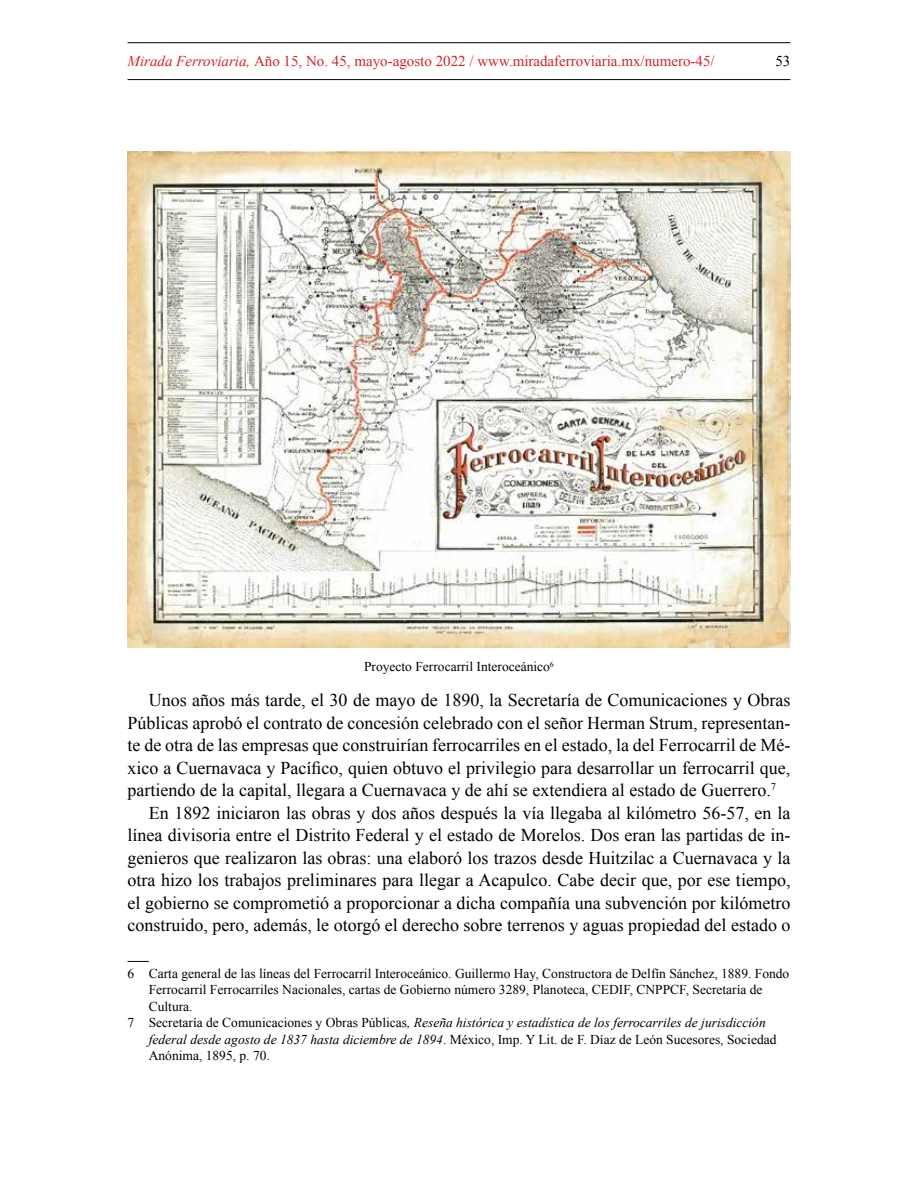
<style>
.page{position:relative;width:918px;height:1188px;background:#fff}
.page>*{position:absolute;margin:0;border:0;box-sizing:border-box;transform-origin:0 0}
.t1{font:18px "Times New Roman";color:#000}
.t2{font:15px "Times New Roman";color:#d2232a}
.t3{font:15px "Times New Roman";color:#000}
.t4{font:13.5px "Times New Roman";color:#000}
.t5{font:italic 13.5px "Times New Roman";color:#000}
.s1{font-style:italic}
.s2{font-style:inherit}
.s3{font-style:normal}
</style>
<div class="page">
<hr style="left:128px;top:42px;width:662px;height:1px;background:#000">
<hr style="left:128px;top:79px;width:662px;height:1px;background:#000">
<img style="left:128px;top:152px;width:662px;height:495px">
<svg style="left:128px;top:961px;width:21px;height:1px"></svg>
<p class="t2" style="left:128px;top:51px;width:589px"><span class="s1">Mirada Ferroviaria,</span> Año 15, No. 45, mayo-agosto 2022 / www.miradaferroviaria.mx/numero-45/</p>
<p class="t3" style="left:775px;top:51px;width:16px">53</p>
<p class="t4" style="left:364px;top:657px;width:191px">Proyecto Ferrocarril Interoceánico<sup>6</sup></p>
<p class="t1" style="left:149px;top:688px;width:643px">Unos años más tarde, el 30 de mayo de 1890, la Secretaría de Comunicaciones y Obras</p>
<p class="t1" style="left:128px;top:711px;width:664px">Públicas aprobó el contrato de concesión celebrado con el señor Herman Strum, representan-</p>
<p class="t1" style="left:128px;top:733px;width:664px">te de otra de las empresas que construirían ferrocarriles en el estado, la del Ferrocarril de Mé-</p>
<p class="t1" style="left:128px;top:756px;width:664px">xico a Cuernavaca y Pacífico, quien obtuvo el privilegio para desarrollar un ferrocarril que,</p>
<p class="t1" style="left:128px;top:778px;width:650px">partiendo de la capital, llegara a Cuernavaca y de ahí se extendiera al estado de Guerrero.<sup>7</sup></p>
<p class="t1" style="left:149px;top:801px;width:643px">En 1892 iniciaron las obras y dos años después la vía llegaba al kilómetro 56-57, en la</p>
<p class="t1" style="left:128px;top:823px;width:664px">línea divisoria entre el Distrito Federal y el estado de Morelos. Dos eran las partidas de in-</p>
<p class="t1" style="left:128px;top:846px;width:664px">genieros que realizaron las obras: una elaboró los trazos desde Huitzilac a Cuernavaca y la</p>
<p class="t1" style="left:128px;top:868px;width:664px">otra hizo los trabajos preliminares para llegar a Acapulco. Cabe decir que, por ese tiempo,</p>
<p class="t1" style="left:128px;top:891px;width:664px">el gobierno se comprometió a proporcionar a dicha compañía una subvención por kilómetro</p>
<p class="t1" style="left:128px;top:913px;width:664px">construido, pero, además, le otorgó el derecho sobre terrenos y aguas propiedad del estado o</p>
<p class="t4" style="left:128px;top:964px;width:663px">6 Carta general de las líneas del Ferrocarril Interoceánico. Guillermo Hay, Constructora de Delfín Sánchez, 1889. Fondo</p>
<p class="t4" style="left:149px;top:981px;width:615px">Ferrocarril Ferrocarriles Nacionales, cartas de Gobierno número 3289, Planoteca, <span class="s2">CEDIF, CNPPCF</span>, Secretaría de</p>
<p class="t4" style="left:149px;top:997px;width:45px">Cultura.</p>
<p class="t5" style="left:128px;top:1014px;width:640px"><span class="s3">7 Secretaría de Comunicaciones y Obras Públicas</span>, Reseña histórica y estadística de los ferrocarriles de jurisdicción</p>
<p class="t4" style="left:149px;top:1030px;width:629px"><span class="s1">federal desde agosto de 1837 hasta diciembre de 1894</span>. México, Imp. Y Lit. de F. Díaz de León Sucesores, Sociedad</p>
<p class="t4" style="left:149px;top:1047px;width:123px">Anónima, 1895, p. 70.</p>
</div>
